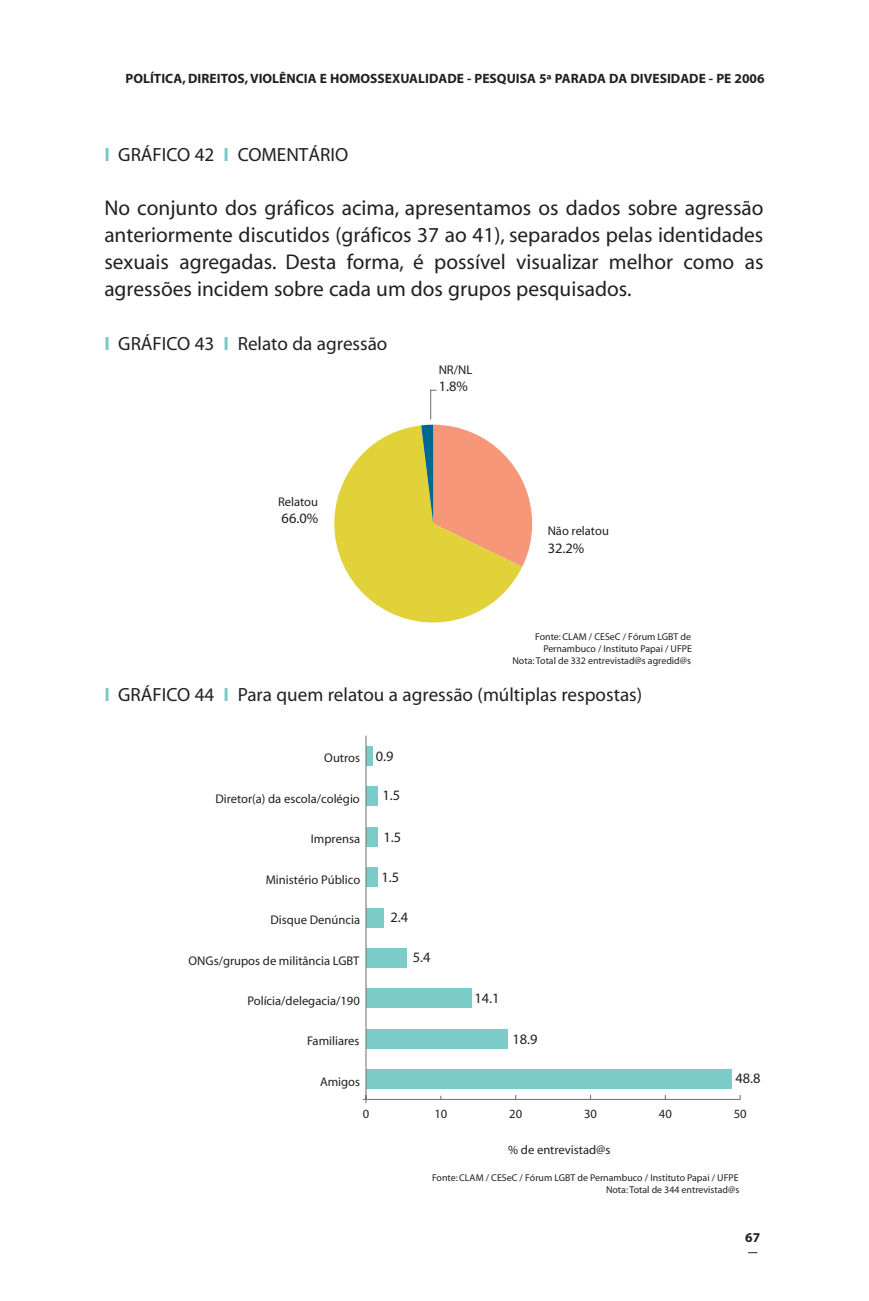
<style>
.page{position:relative;width:869px;height:1301px;background:#fff}
.page>*{position:absolute;margin:0;border:0;box-sizing:border-box;transform-origin:0 0}
.t1{font:21.38px/27px "Myriad";color:#231f20;text-align:justify}
.t2{font:19.12px "Myriad";color:#231f20}
.t3{font:14.4px "Myriad";color:#231f20}
.t4{font:700 13.5px "Myriad";letter-spacing:.005em;color:#231f20}
.t5{font:12.6px "Myriad";color:#231f20}
.t6{font:9.9px/11.9px "Myriad";color:#231f20;text-align:right}
.s1{font-weight:700;color:#73cac7}
.s2{font-size:14.4px}
</style>
<div class="page">
<svg style="left:334px;top:389px;width:424px;height:865px"></svg>
<p class="t4" style="left:125px;top:73px;width:640px">POLÍTICA, DIREITOS, VIOLÊNCIA E HOMOSSEXUALIDADE - PESQUISA 5ª PARADA DA DIVESIDADE - PE 2006</p>
<p class="t2" style="left:104px;top:147px;width:245px"><span class="s1">I</span> GRÁFICO 42 <span class="s1">I</span> COMENTÁRIO</p>
<p class="t1" style="left:104px;top:196px;width:660px">No conjunto dos gráficos acima, apresentamos os dados sobre agressão anteriormente discutidos (gráficos 37 ao 41), separados pelas identidades sexuais agregadas. Desta forma, é possível visualizar melhor como as agressões incidem sobre cada um dos grupos pesquisados.</p>
<p class="t2" style="left:104px;top:336px;width:284px"><span class="s1">I</span> GRÁFICO 43 <span class="s1">I</span> Relato da agressão</p>
<p class="t5" style="left:278px;top:497px;width:42px">Relatou</p>
<p class="t3" style="left:281px;top:513px;width:38px">66.0%</p>
<p class="t5" style="left:438px;top:365px;width:35px">NR/NL</p>
<p class="t3" style="left:438px;top:381px;width:31px">1.8%</p>
<p class="t5" style="left:547px;top:526px;width:63px">Não relatou</p>
<p class="t3" style="left:547px;top:542px;width:38px">32.2%</p>
<p class="t6" style="left:512px;top:631px;width:181px">Fonte: CLAM / CESeC / Fórum LGBT de<br>Pernambuco / Instituto Papai / UFPE<br>Nota: Total de 332 entrevistad@s agredid@s</p>
<p class="t2" style="left:104px;top:687px;width:539px"><span class="s1">I</span> GRÁFICO 44 <span class="s1">I</span> Para quem relatou a agressão (múltiplas respostas)</p>
<p class="t5" style="left:324px;top:753px;width:71px">Outros <span class="s2">0.9</span></p>
<p class="t3" style="left:382px;top:790px;width:19px">1.5</p>
<p class="t3" style="left:383px;top:832px;width:19px">1.5</p>
<p class="t3" style="left:381px;top:872px;width:19px">1.5</p>
<p class="t3" style="left:390px;top:911px;width:19px">2.4</p>
<p class="t5" style="left:215px;top:794px;width:146px">Diretor(a) da escola/colégio</p>
<p class="t5" style="left:311px;top:834px;width:51px">Imprensa</p>
<p class="t5" style="left:266px;top:874px;width:96px">Ministério Público</p>
<p class="t5" style="left:270px;top:915px;width:91px">Disque Denúncia</p>
<p class="t5" style="left:188px;top:955px;width:172px">ONGs/grupos de militância LGBT</p>
<p class="t3" style="left:413px;top:952px;width:19px">5.4</p>
<p class="t5" style="left:247px;top:996px;width:114px">Polícia/delegacia/190</p>
<p class="t3" style="left:474px;top:993px;width:27px">14.1</p>
<p class="t5" style="left:307px;top:1036px;width:54px">Familiares</p>
<p class="t3" style="left:512px;top:1034px;width:27px">18.9</p>
<p class="t5" style="left:320px;top:1076px;width:42px">Amigos</p>
<p class="t3" style="left:735px;top:1072px;width:27px">48.8</p>
<p class="t5" style="left:363px;top:1109px;width:8px">0</p>
<p class="t5" style="left:434px;top:1109px;width:14px">10</p>
<p class="t5" style="left:509px;top:1109px;width:14px">20</p>
<p class="t5" style="left:584px;top:1109px;width:14px">30</p>
<p class="t5" style="left:659px;top:1109px;width:14px">40</p>
<p class="t5" style="left:733px;top:1109px;width:14px">50</p>
<p class="t5" style="left:508px;top:1145px;width:104px">% de entrevistad@s</p>
<p class="t6" style="left:432px;top:1172px;width:309px">Fonte: CLAM / CESeC / Fórum LGBT de Pernambuco / Instituto Papai / UFPE<br>Nota: Total de 344 entrevistad@s</p>
<p class="t4" style="left:745px;top:1232px;width:16px">67</p>
</div>
